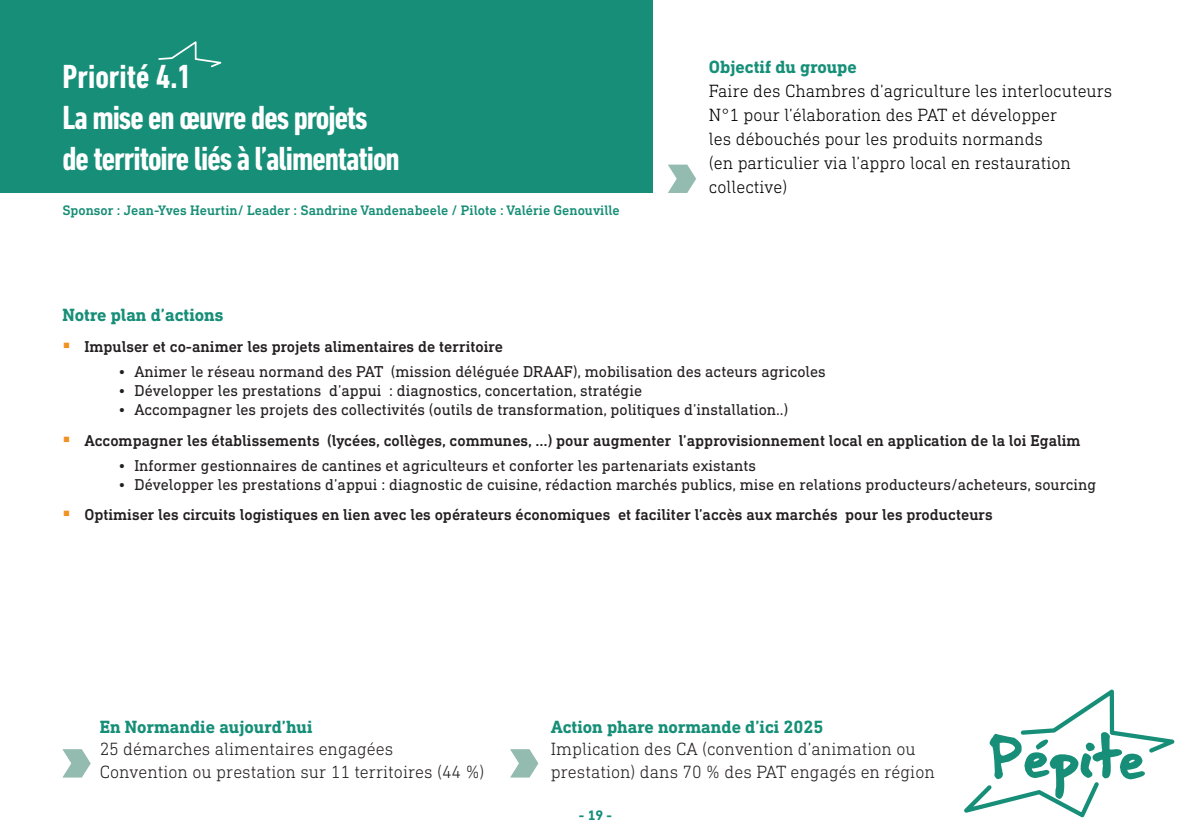
<style>
.page{position:relative;width:1191px;height:840px;background:#fff}
.page>*{position:absolute;margin:0;border:0;box-sizing:border-box;transform-origin:0 0}
.t1{font:700 condensed 34px/40.8px "DIN Next LT Pro";letter-spacing:-.03em;color:#fff}
.t2{font:300 18px/24px "DIN Next Slab Pro";color:#000001}
.t3{font:300 18px/22px "DIN Next Slab Pro";color:#231f20}
.t4{font:700 18px "DIN Next Slab Pro";color:#168f78}
.t5{font:700 18px "DIN Next Slab Pro";color:#168e78}
.t6{font:16px "DIN Next Slab Pro";color:#231f20}
.t7{font:500 16px "DIN Next Slab Pro";color:#231f20}
.t8{font:500 14px "DIN Next Slab Pro";color:#168e76}
.t9{font:700 14px "DIN Next Slab Pro";color:#168e78}
.s1{color:#f29123}
</style>
<div class="page">
<svg style="left:668px;top:164px;width:28px;height:29px"></svg>
<svg style="left:964px;top:689px;width:210px;height:127px"></svg>
<svg style="left:62px;top:749px;width:29px;height:28px"></svg>
<div style="left:0;top:0;width:652px;height:193px;background:#168e78"></div>
<svg style="left:510px;top:749px;width:28px;height:28px"></svg>
<svg style="left:158px;top:41px;width:63px;height:26px"></svg>
<h1 class="t1" style="left:62px;top:56px;width:339px">Priorité 4.1<br>La mise en œuvre des projets de territoire liés à l’alimentation</h1>
<p class="t8" style="left:62px;top:202px;width:559px">Sponsor : Jean-Yves Heurtin/ Leader : Sandrine Vandenabeele / Pilote : Valérie Genouville</p>
<p class="t4" style="left:709px;top:56px;width:149px">Objectif du groupe</p>
<p class="t2" style="left:709px;top:78px;width:405px">Faire des Chambres d’agriculture les interlocuteurs N°1 pour l’élaboration des PAT et développer<br>les débouchés pour les produits normands<br>(en particulier via l’appro local en restauration collective)</p>
<p class="t5" style="left:62px;top:304px;width:163px">Notre plan d’actions</p>
<p class="t7" style="left:62px;top:337px;width:442px"><span class="s1">▪</span> Impulser et co-animer les projets alimentaires de territoire</p>
<p class="t6" style="left:118px;top:362px;width:709px">• Animer le réseau normand des PAT (mission déléguée DRAAF), mobilisation des acteurs agricoles</p>
<p class="t6" style="left:118px;top:381px;width:525px">• Développer les prestations d’appui : diagnostics, concertation, stratégie</p>
<p class="t6" style="left:118px;top:400px;width:671px">• Accompagner les projets des collectivités (outils de transformation, politiques d’installation..)</p>
<p class="t7" style="left:62px;top:430px;width:1019px"><span class="s1">▪</span> Accompagner les établissements (lycées, collèges, communes, …) pour augmenter l’approvisionnement local en application de la loi Egalim</p>
<p class="t6" style="left:118px;top:455px;width:639px">• Informer gestionnaires de cantines et agriculteurs et conforter les partenariats existants</p>
<p class="t6" style="left:118px;top:475px;width:979px">• Développer les prestations d’appui : diagnostic de cuisine, rédaction marchés publics, mise en relations producteurs/acheteurs, sourcing</p>
<p class="t7" style="left:62px;top:505px;width:932px"><span class="s1">▪</span> Optimiser les circuits logistiques en lien avec les opérateurs économiques et faciliter l’accès aux marchés pour les producteurs</p>
<p class="t4" style="left:100px;top:716px;width:214px">En Normandie aujourd’hui</p>
<p class="t3" style="left:100px;top:737px;width:386px">25 démarches alimentaires engagées<br>Convention ou prestation sur 11 territoires (44 %)</p>
<p class="t4" style="left:551px;top:716px;width:274px">Action phare normande d’ici 2025</p>
<p class="t3" style="left:551px;top:737px;width:385px">Implication des CA (convention d’animation ou prestation) dans 70 % des PAT engagés en région</p>
<p class="t9" style="left:579px;top:806px;width:35px">- 19 -</p>
</div>
